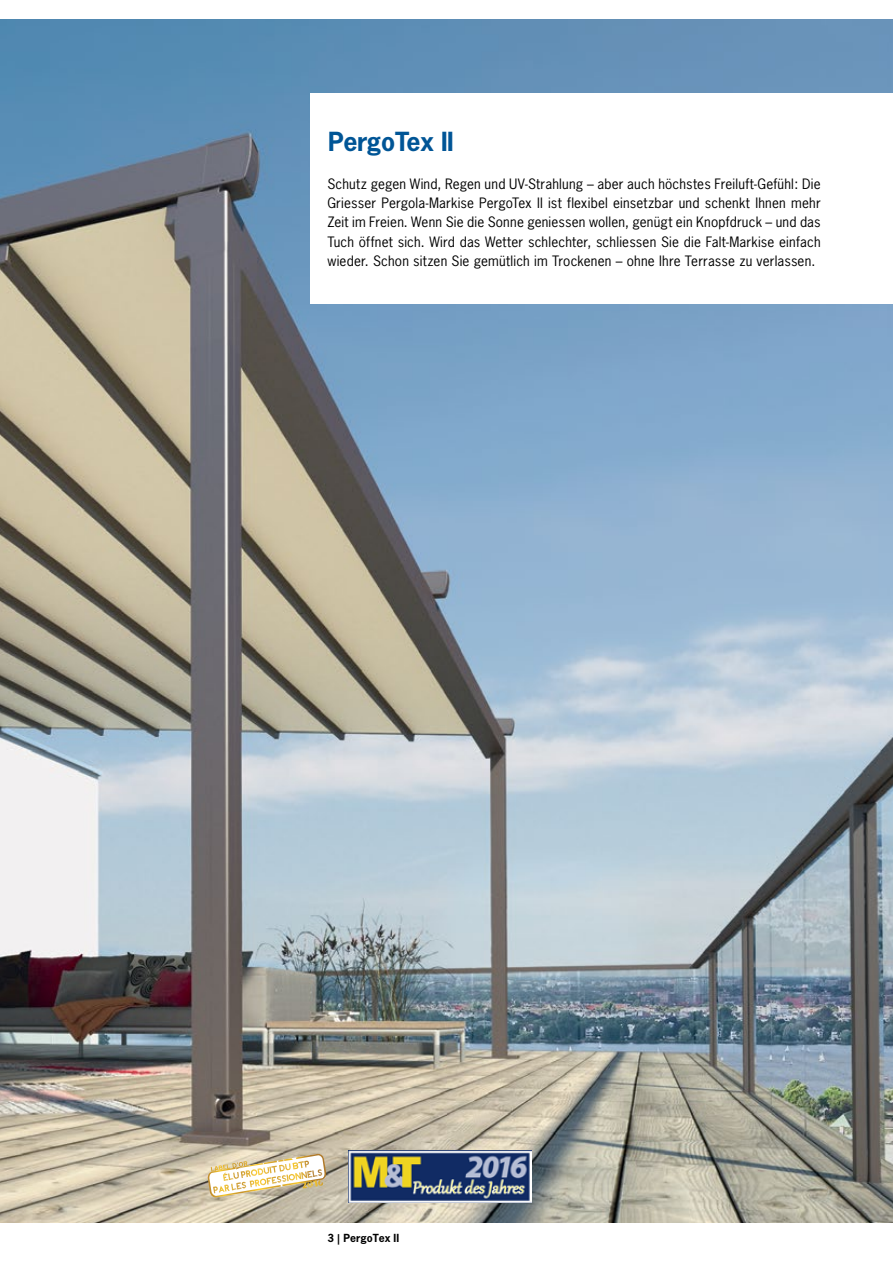
<style>
.page{position:relative;width:893px;height:1263px;background:#fff}
.page>*{position:absolute;margin:0;border:0;box-sizing:border-box;transform-origin:0 0}
.t1{font:700 24.75px "News Gothic";letter-spacing:-.01em;color:#005596}
.t2{font:13.5px/19.2px "News Gothic";letter-spacing:.01em;color:#000;text-align:justify}
.t3{font:700 10.5px "News Gothic";color:#000}
</style>
<div class="page">
<img style="left:0;top:19px;width:893px;height:1203px">
<img style="left:207px;top:1153px;width:120px;height:45px">
<img style="left:348px;top:1150px;width:183px;height:53px">
<div style="left:310px;top:94px;width:583px;height:210px;background:#fff"></div>
<h1 class="t1" style="left:328px;top:125px;width:127px">PergoTex II</h1>
<p class="t2" style="left:327px;top:174px;width:495px">Schutz gegen Wind, Regen und UV-Strahlung – aber auch höchstes Freiluft-Gefühl: Die Griesser Pergola-Markise PergoTex II ist flexibel einsetzbar und schenkt Ihnen mehr Zeit im Freien. Wenn Sie die Sonne geniessen wollen, genügt ein Knopfdruck – und das Tuch öffnet sich. Wird das Wetter schlechter, schliessen Sie die Falt-Markise einfach wieder. Schon sitzen Sie gemütlich im Trockenen – ohne Ihre Terrasse zu verlassen.</p>
<p class="t3" style="left:327px;top:1231px;width:73px">3 | PergoTex II</p>
</div>
